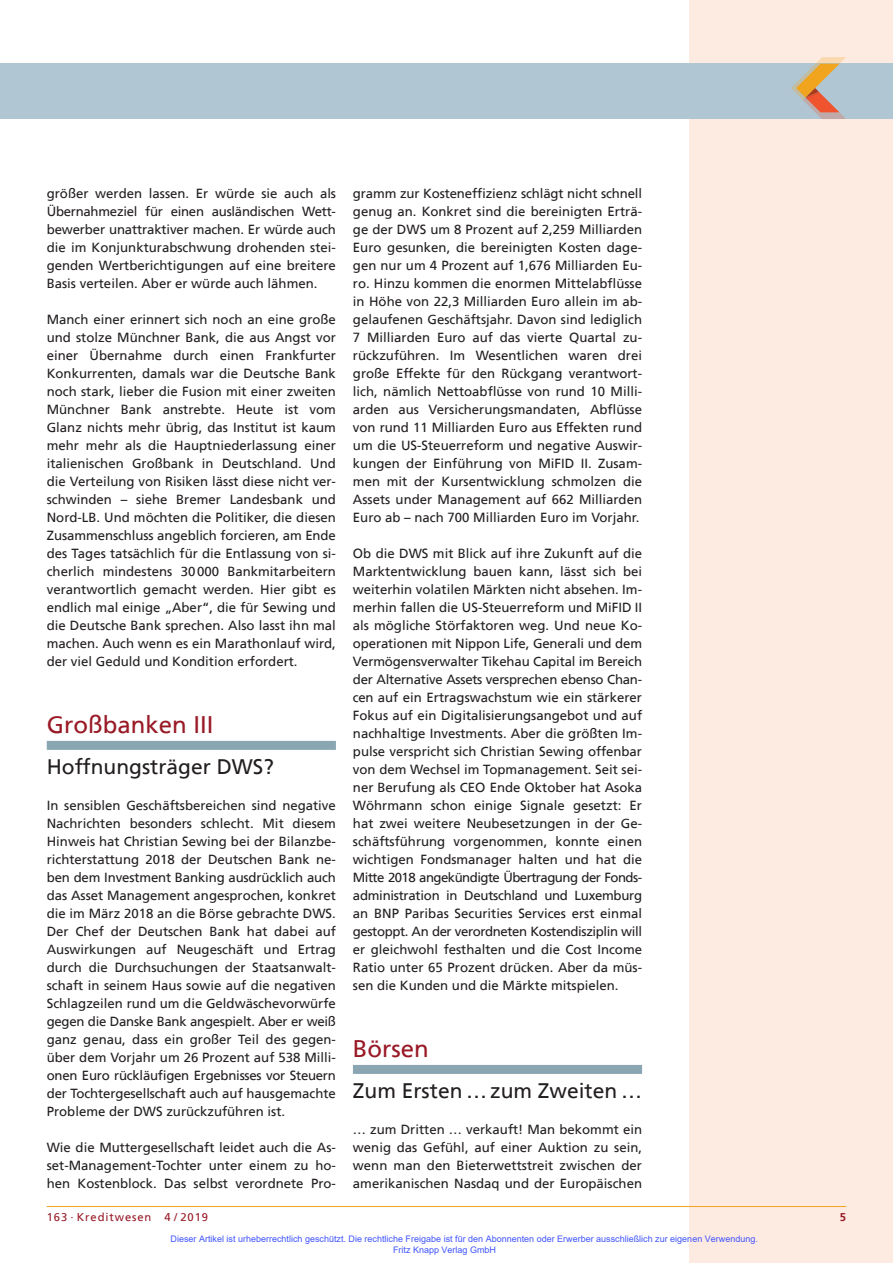
<style>
.page{position:relative;width:893px;height:1263px;background:#fff}
.page>*{position:absolute;margin:0;border:0;box-sizing:border-box;transform-origin:0 0}
.t1{font:24px "Frutiger";color:#981a26}
.t2{font:21px "Frutiger";color:#231f20}
.t3{font:13.2px/18px "Frutiger";color:#231f20;text-align:justify}
.t4{font:11.25px "Frutiger";letter-spacing:.08em;color:#981a26}
.t5{font:700 11.25px "Frutiger";color:#981a26}
.t6{font:9px/10.8px "Arial";color:#4054ff}
</style>
<div class="page">
<div style="left:689px;top:0;width:204px;height:1263px;background:#fdebe1"></div>
<div style="left:0;top:64px;width:893px;height:55px;background:#b0c6d2"></div>
<svg style="left:791px;top:57px;width:55px;height:62px"></svg>
<hr style="left:47px;top:1206px;width:799px;height:1px;background:#f1a31e">
<div style="left:47px;top:741px;width:289px;height:9px;background:#8ba6b3"></div>
<div style="left:353px;top:1065px;width:289px;height:9px;background:#8ba6b3"></div>
<p class="t3" style="left:47px;top:185px;width:291px">größer werden lassen. Er würde sie auch als Übernahmeziel für einen ausländischen Wett&shy;bewerber unattraktiver machen. Er würde auch die im Konjunkturabschwung drohenden stei&shy;genden Wertberichtigungen auf eine breitere Basis verteilen. Aber er würde auch lähmen.</p>
<p class="t3" style="left:47px;top:311px;width:291px">Manch einer erinnert sich noch an eine große und stolze Münchner Bank, die aus Angst vor einer Übernahme durch einen Frankfurter Konkurrenten, damals war die Deutsche Bank noch stark, lieber die Fusion mit einer zweiten Münchner Bank anstrebte. Heute ist vom Glanz nichts mehr übrig, das Institut ist kaum mehr mehr als die Hauptniederlassung einer italienischen Großbank in Deutschland. Und die Verteilung von Risiken lässt diese nicht ver&shy;schwinden – siehe Bremer Landesbank und Nord-LB. Und möchten die Politiker, die diesen Zusammenschluss angeblich forcieren, am Ende des Tages tatsächlich für die Entlassung von si&shy;cherlich mindestens 30000 Bankmitarbeitern verantwortlich gemacht werden. Hier gibt es endlich mal einige „Aber“, die für Sewing und die Deutsche Bank sprechen. Also lasst ihn mal machen. Auch wenn es ein Marathonlauf wird, der viel Geduld und Kondition erfordert.</p>
<h1 class="t1" style="left:47px;top:714px;width:168px">Großbanken III</h1>
<h2 class="t2" style="left:47px;top:757px;width:229px">Hoffnungsträger DWS?</h2>
<p class="t3" style="left:47px;top:797px;width:291px">In sensiblen Geschäftsbereichen sind negative Nachrichten besonders schlecht. Mit diesem Hinweis hat Christian Sewing bei der Bilanzbe&shy;richterstattung 2018 der Deutschen Bank ne&shy;ben dem Investment Banking ausdrücklich auch das Asset Management angesprochen, konkret die im März 2018 an die Börse gebrachte DWS.<br>Der Chef der Deutschen Bank hat dabei auf Auswirkungen auf Neugeschäft und Ertrag durch die Durchsuchungen der Staatsanwalt&shy;schaft in seinem Haus sowie auf die negativen Schlagzeilen rund um die Geldwäschevorwürfe gegen die Danske Bank angespielt. Aber er weiß ganz genau, dass ein großer Teil des gegen&shy;über dem Vorjahr um 26 Prozent auf 538 Milli&shy;onen Euro rückläufigen Ergebnisses vor Steuern der Tochtergesellschaft auch auf hausgemachte Probleme der DWS zurückzuführen ist.</p>
<p class="t3" style="left:47px;top:1139px;width:291px">Wie die Muttergesellschaft leidet auch die As&shy;set-Management-Tochter unter einem zu ho&shy;hen Kostenblock. Das selbst verordnete Pro-</p>
<p class="t3" style="left:353px;top:185px;width:291px">gramm zur Kosteneffizienz schlägt nicht schnell genug an. Konkret sind die bereinigten Erträ&shy;ge der DWS um 8 Prozent auf 2,259 Milliarden Euro gesunken, die bereinigten Kosten dage&shy;gen nur um 4 Prozent auf 1,676 Milliarden Eu&shy;ro. Hinzu kommen die enormen Mittelabflüsse in Höhe von 22,3 Milliarden Euro allein im ab&shy;gelaufenen Geschäftsjahr. Davon sind lediglich 7 Milliarden Euro auf das vierte Quartal zu&shy;rückzuführen. Im Wesentlichen waren drei große Effekte für den Rückgang verantwort&shy;lich, nämlich Nettoabflüsse von rund 10 Milli&shy;arden aus Versicherungsmandaten, Abflüsse von rund 11 Milliarden Euro aus Effekten rund um die US-Steuerreform und negative Auswir&shy;kungen der Einführung von MiFID II. Zusam&shy;men mit der Kursentwicklung schmolzen die Assets under Management auf 662 Milliarden Euro ab – nach 700 Milliarden Euro im Vorjahr.</p>
<p class="t3" style="left:353px;top:545px;width:291px">Ob die DWS mit Blick auf ihre Zukunft auf die Marktentwicklung bauen kann, lässt sich bei weiterhin volatilen Märkten nicht absehen. Im&shy;merhin fallen die US-Steuerreform und MiFID II als mögliche Störfaktoren weg. Und neue Ko&shy;operationen mit Nippon Life, Generali und dem Vermögensverwalter Tikehau Capital im Bereich der Alternative Assets versprechen ebenso Chan&shy;cen auf ein Ertragswachstum wie ein stärkerer Fokus auf ein Digitalisierungsangebot und auf nachhaltige Investments. Aber die größten Im&shy;pulse verspricht sich Christian Sewing offenbar von dem Wechsel im Topmanagement. Seit sei&shy;ner Berufung als CEO Ende Oktober hat Asoka Wöhrmann schon einige Signale gesetzt: Er hat zwei weitere Neubesetzungen in der Ge&shy;schäftsführung vorgenommen, konnte einen wichtigen Fondsmanager halten und hat die Mitte 2018 angekündigte Übertragung der Fonds&shy;administration in Deutschland und Luxemburg an BNP Paribas Securities Services erst einmal gestoppt. An der verordneten Kostendisziplin will er gleichwohl festhalten und die Cost Income Ratio unter 65 Prozent drücken. Aber da müs&shy;sen die Kunden und die Märkte mitspielen.</p>
<h1 class="t1" style="left:353px;top:1038px;width:78px">Börsen</h1>
<h2 class="t2" style="left:353px;top:1081px;width:291px">Zum Ersten … zum Zweiten …</h2>
<p class="t3" style="left:353px;top:1121px;width:291px">… zum Dritten … verkauft! Man bekommt ein wenig das Gefühl, auf einer Auktion zu sein, wenn man den Bieterwettstreit zwischen der amerikanischen Nasdaq und der Europäischen</p>
<p class="t4" style="left:47px;top:1211px;width:163px">163 · Kreditwesen 4 / 2019</p>
<p class="t5" style="left:840px;top:1211px;width:8px">5</p>
<p class="t6" style="left:393px;top:1233px;width:366px;text-indent:-223px">Dieser Artikel ist urheberrechtlich geschützt. Die rechtliche Freigabe ist für den Abonnenten oder Erwerber ausschließlich zur eigenen Verwendung.<br>Fritz Knapp Verlag GmbH</p>
</div>
